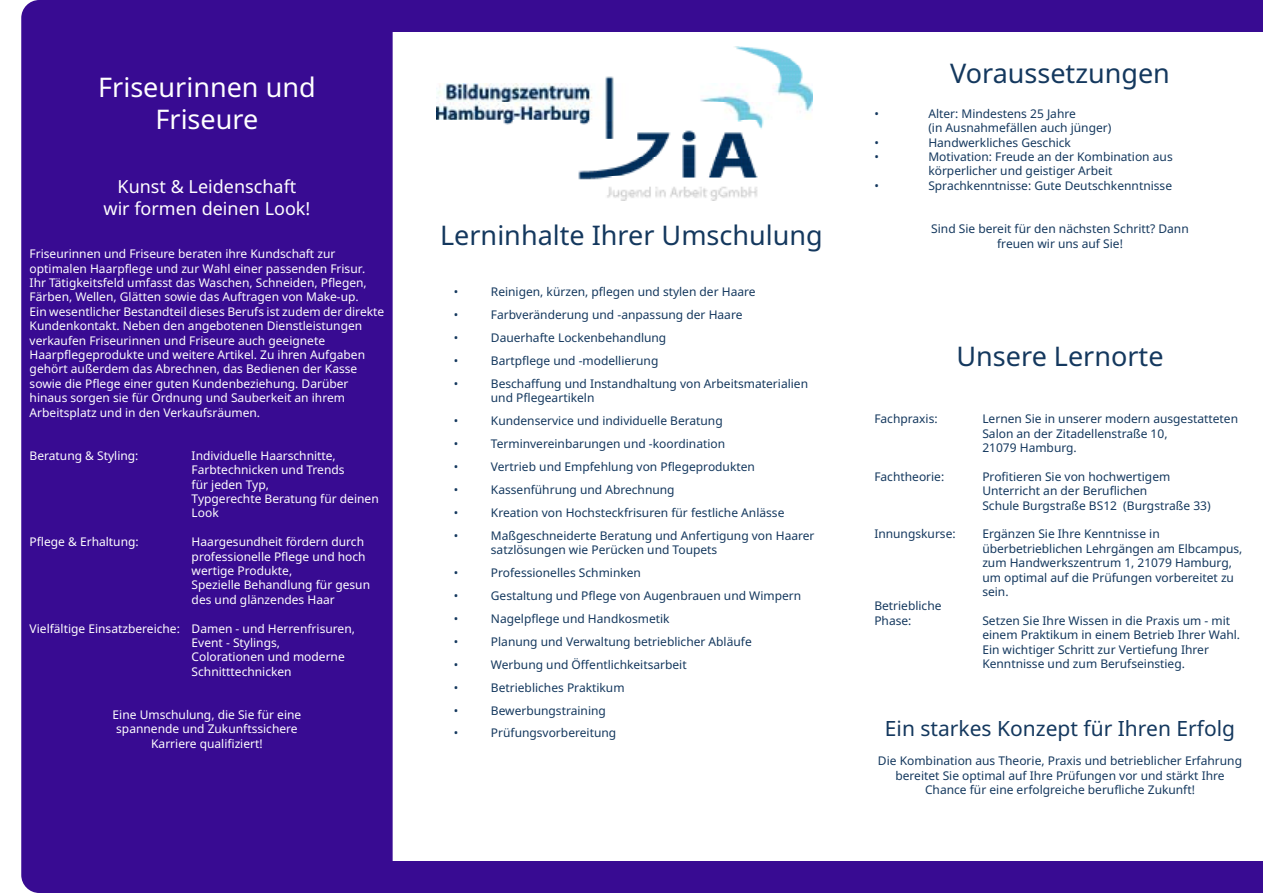
<style>
.page{position:relative;width:1263px;height:893px;background:#fff}
.page>*{position:absolute;margin:0;border:0;box-sizing:border-box;transform-origin:0 0}
.t1{font:27px "Noto Sans";color:#14385e}
.t2{font:27px/32.4px "Noto Sans";color:#fff;text-align:center}
.t3{font:21px "Noto Sans";color:#14385e}
.t4{font:18px/21.6px "Noto Sans";color:#fff;text-align:center}
.t5{font:12px/14.4px "Noto Sans";color:#14385e}
.t6{font:12px/14.4px "Noto Sans";color:#fff}
</style>
<div class="page">
<img style="left:437px;top:47px;width:375px;height:153px">
<div style="left:73px;top:0;width:1190px;height:31px;background:#380b92"></div>
<div style="left:62px;top:861px;width:1201px;height:32px;background:#380b92"></div>
<div style="left:21px;top:0;width:372px;height:893px;background:#380b92;border-radius:18px"></div>
<h1 class="t2" style="left:98px;top:72px;width:219px">Friseurinnen und<br>Friseure</h1>
<h3 class="t4" style="left:104px;top:176px;width:208px">Kunst &amp; Leidenschaft wir formen deinen Look!</h3>
<p class="t6" style="left:30px;top:247px;width:356px">Friseurinnen und Friseure beraten ihre Kundschaft zur optimalen Haarpflege und zur Wahl einer passenden Frisur.<br>Ihr Tätigkeitsfeld umfasst das Waschen, Schneiden, Pflegen, Färben, Wellen, Glätten sowie das Auftragen von Make-up.<br>Ein wesentlicher Bestandteil dieses Berufs ist zudem der direkte Kundenkontakt. Neben den angebotenen Dienstleistungen verkaufen Friseurinnen und Friseure auch geeignete Haarpflegeprodukte und weitere Artikel. Zu ihren Aufgaben gehört außerdem das Abrechnen, das Bedienen der Kasse sowie die Pflege einer guten Kundenbeziehung. Darüber hinaus sorgen sie für Ordnung und Sauberkeit an ihrem Arbeitsplatz und in den Verkaufsräumen.</p>
<p class="t6" style="left:30px;top:448px;width:110px">Beratung &amp; Styling:</p>
<p class="t6" style="left:192px;top:448px;width:189px">Individuelle Haarschnitte,<br>Farbtechnicken und Trends<br>für jeden Typ,<br>Typgerechte Beratung für deinen<br>Look</p>
<p class="t6" style="left:30px;top:535px;width:111px">Pflege &amp; Erhaltung:</p>
<p class="t6" style="left:192px;top:535px;width:180px">Haargesundheit fördern durch professionelle Pflege und hoch wertige Produkte,<br>Spezielle Behandlung für gesun des und glänzendes Haar</p>
<p class="t6" style="left:192px;top:621px;width:165px;text-indent:-162px">Vielfältige Einsatzbereiche: Damen - und Herrenfrisuren,<br>Event - Stylings,<br>Colorationen und moderne<br>Schnitttechnicken</p>
<p class="t6" style="left:113px;top:708px;width:190px;text-align:center">Eine Umschulung, die Sie für eine spannende und Zukunftssichere<br>Karriere qualifiziert!</p>
<h1 class="t1" style="left:440px;top:216px;width:384px">Lerninhalte Ihrer Umschulung</h1>
<p class="t5" style="left:454px;top:285px;width:6px">•</p>
<p class="t5" style="left:491px;top:285px;width:266px">Reinigen, kürzen, pflegen und stylen der Haare</p>
<p class="t5" style="left:454px;top:308px;width:6px">•</p>
<p class="t5" style="left:491px;top:308px;width:253px">Farbveränderung und -anpassung der Haare</p>
<p class="t5" style="left:454px;top:331px;width:6px">•</p>
<p class="t5" style="left:491px;top:331px;width:177px">Dauerhafte Lockenbehandlung</p>
<p class="t5" style="left:454px;top:354px;width:6px">•</p>
<p class="t5" style="left:491px;top:354px;width:169px">Bartpflege und -modellierung</p>
<p class="t5" style="left:454px;top:377px;width:6px">•</p>
<p class="t5" style="left:491px;top:377px;width:319px">Beschaffung und Instandhaltung von Arbeitsmaterialien und Pflegeartikeln</p>
<p class="t5" style="left:454px;top:414px;width:6px">•</p>
<p class="t5" style="left:491px;top:414px;width:233px">Kundenservice und individuelle Beratung</p>
<p class="t5" style="left:454px;top:437px;width:6px">•</p>
<p class="t5" style="left:491px;top:437px;width:236px">Terminvereinbarungen und -koordination</p>
<p class="t5" style="left:454px;top:460px;width:6px">•</p>
<p class="t5" style="left:491px;top:460px;width:266px">Vertrieb und Empfehlung von Pflegeprodukten</p>
<p class="t5" style="left:454px;top:483px;width:6px">•</p>
<p class="t5" style="left:491px;top:483px;width:185px">Kassenführung und Abrechnung</p>
<p class="t5" style="left:454px;top:506px;width:6px">•</p>
<p class="t5" style="left:491px;top:506px;width:295px">Kreation von Hochsteckfrisuren für festliche Anlässe</p>
<p class="t5" style="left:454px;top:528px;width:6px">•</p>
<p class="t5" style="left:491px;top:528px;width:325px">Maßgeschneiderte Beratung und Anfertigung von Haarer satzlösungen wie Perücken und Toupets</p>
<p class="t5" style="left:454px;top:566px;width:6px">•</p>
<p class="t5" style="left:491px;top:566px;width:152px">Professionelles Schminken</p>
<p class="t5" style="left:454px;top:589px;width:6px">•</p>
<p class="t5" style="left:491px;top:589px;width:312px">Gestaltung und Pflege von Augenbrauen und Wimpern</p>
<p class="t5" style="left:454px;top:612px;width:6px">•</p>
<p class="t5" style="left:491px;top:612px;width:180px">Nagelpflege und Handkosmetik</p>
<p class="t5" style="left:454px;top:634px;width:6px">•</p>
<p class="t5" style="left:491px;top:634px;width:262px">Planung und Verwaltung betrieblicher Abläufe</p>
<p class="t5" style="left:454px;top:657px;width:6px">•</p>
<p class="t5" style="left:491px;top:657px;width:197px">Werbung und Öffentlichkeitsarbeit</p>
<p class="t5" style="left:454px;top:680px;width:6px">•</p>
<p class="t5" style="left:491px;top:680px;width:135px">Betriebliches Praktikum</p>
<p class="t5" style="left:454px;top:703px;width:6px">•</p>
<p class="t5" style="left:491px;top:703px;width:117px">Bewerbungstraining</p>
<p class="t5" style="left:454px;top:726px;width:6px">•</p>
<p class="t5" style="left:491px;top:726px;width:127px">Prüfungsvorbereitung</p>
<h1 class="t1" style="left:950px;top:55px;width:221px">Voraussetzungen</h1>
<p class="t5" style="left:874px;top:107px;width:6px">•</p>
<p class="t5" style="left:928px;top:107px;width:185px">Alter: Mindestens 25 Jahre<br>(in Ausnahmefällen auch jünger)</p>
<p class="t5" style="left:874px;top:135px;width:6px">•</p>
<p class="t5" style="left:928px;top:135px;width:144px">Handwerkliches Geschick</p>
<p class="t5" style="left:874px;top:150px;width:6px">•</p>
<p class="t5" style="left:928px;top:150px;width:246px">Motivation: Freude an der Kombination aus körperlicher und geistiger Arbeit</p>
<p class="t5" style="left:874px;top:179px;width:6px">•</p>
<p class="t5" style="left:928px;top:179px;width:245px">Sprachkenntnisse: Gute Deutschkenntnisse</p>
<p class="t5" style="left:931px;top:222px;width:259px;text-align:center">Sind Sie bereit für den nächsten Schritt? Dann freuen wir uns auf Sie!</p>
<h1 class="t1" style="left:956px;top:337px;width:209px">Unsere Lernorte</h1>
<p class="t5" style="left:874px;top:412px;width:65px">Fachpraxis:</p>
<p class="t5" style="left:982px;top:412px;width:257px">Lernen Sie in unserer modern ausgestatteten<br>Salon an der Zitadellenstraße 10,<br>21079 Hamburg.</p>
<p class="t5" style="left:874px;top:470px;width:71px">Fachtheorie:</p>
<p class="t5" style="left:982px;top:470px;width:230px">Profitieren Sie von hochwertigem<br>Unterricht an der Beruflichen<br>Schule Burgstraße BS12 (Burgstraße 33)</p>
<p class="t5" style="left:874px;top:527px;width:83px">Innungskurse:</p>
<p class="t5" style="left:982px;top:527px;width:262px">Ergänzen Sie Ihre Kenntnisse in überbetrieblichen Lehrgängen am Elbcampus, zum Handwerkszentrum 1, 21079 Hamburg, um optimal auf die Prüfungen vorbereitet zu sein.</p>
<p class="t5" style="left:874px;top:599px;width:69px">Betriebliche<br>Phase:</p>
<p class="t5" style="left:982px;top:614px;width:259px">Setzen Sie Ihre Wissen in die Praxis um - mit einem Praktikum in einem Betrieb Ihrer Wahl.<br>Ein wichtiger Schritt zur Vertiefung Ihrer Kenntnisse und zum Berufseinstieg.</p>
<h2 class="t3" style="left:885px;top:714px;width:352px">Ein starkes Konzept für Ihren Erfolg</h2>
<p class="t5" style="left:878px;top:754px;width:366px;text-align:center">Die Kombination aus Theorie, Praxis und betrieblicher Erfahrung bereitet Sie optimal auf Ihre Prüfungen vor und stärkt Ihre<br>Chance für eine erfolgreiche berufliche Zukunft!</p>
</div>
